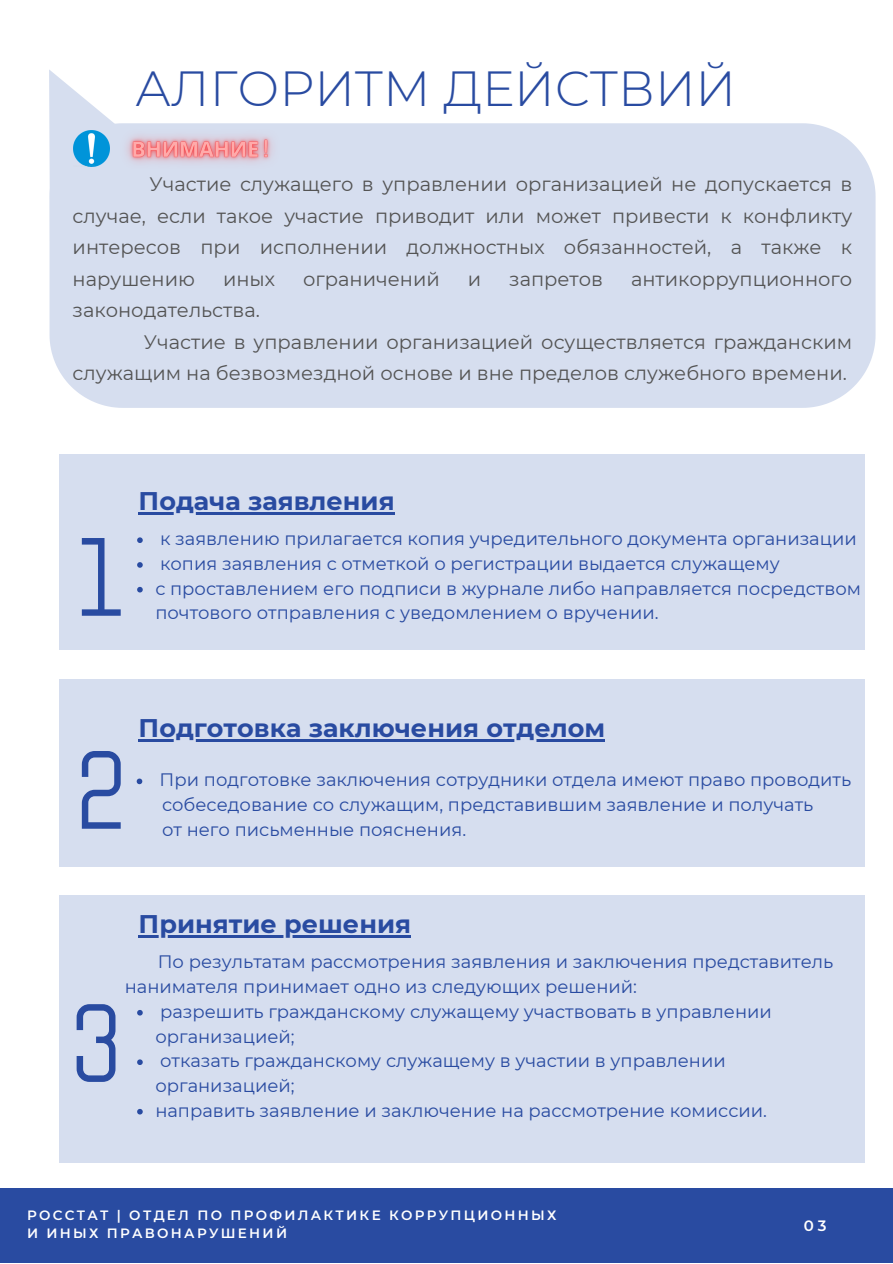
<style>
.page{position:relative;width:893px;height:1264px;background:#fff}
.page>*{position:absolute;margin:0;border:0;box-sizing:border-box;transform-origin:0 0}
.t1{font:89.85px "Nikoleta";color:#294ba1}
.t2{font:300 49.2px "Montserrat";color:#294ba1}
.t3{font:700 25.5px "Montserrat";color:#294ba1}
.t4{font:19.5px/31.5px "Montserrat";color:#545454;text-align:justify}
.t5{font:18px/24.8px "Montserrat";color:#294ba1}
.t6{font:600 15px "Montserrat";color:#fff}
.t7{font:600 13.5px "Montserrat";letter-spacing:.17em;color:#fff}
</style>
<div class="page">
<div style="left:50px;top:123px;width:825px;height:285px;background:#d6deef"></div>
<svg style="left:49px;top:70px;width:196px;height:171px"></svg>
<img style="left:73px;top:131px;width:33px;height:36px">
<img style="left:106px;top:112px;width:186px;height:73px">
<div style="left:60px;top:454px;width:804px;height:195px;background:#d6deef"></div>
<div style="left:60px;top:679px;width:804px;height:187px;background:#d6deef"></div>
<div style="left:60px;top:894px;width:804px;height:268px;background:#d6deef"></div>
<hr style="left:139px;top:935px;width:272px;height:2px;background:#294ba1">
<svg style="left:137px;top:1010px;width:6px;height:5px"></svg>
<svg style="left:137px;top:1059px;width:6px;height:6px"></svg>
<svg style="left:137px;top:1108px;width:6px;height:6px"></svg>
<hr style="left:139px;top:512px;width:256px;height:2px;background:#294ba1">
<svg style="left:137px;top:537px;width:6px;height:6px"></svg>
<svg style="left:137px;top:562px;width:6px;height:5px"></svg>
<svg style="left:137px;top:587px;width:6px;height:5px"></svg>
<hr style="left:139px;top:739px;width:466px;height:2px;background:#294ba1">
<svg style="left:137px;top:778px;width:5px;height:6px"></svg>
<div style="left:0;top:1188px;width:892px;height:74px;background:#294ba1"></div>
<p class="t2" style="left:135px;top:58px;width:602px">АЛГОРИТМ ДЕЙСТВИЙ</p>
<p class="t4" style="left:73px;top:169px;width:781px;text-indent:77px">Участие служащего в управлении организацией не допускается в случае, если такое участие приводит или может привести к конфликту интересов при исполнении должностных обязанностей, а также к нарушению</p>
<p class="t4" style="left:223px;top:263px;width:54px">иных</p>
<p class="t4" style="left:303px;top:263px;width:138px">ограничений</p>
<p class="t4" style="left:468px;top:263px;width:15px">и</p>
<p class="t4" style="left:509px;top:263px;width:95px">запретов</p>
<p class="t4" style="left:631px;top:263px;width:222px">антикоррупционного</p>
<p class="t4" style="left:73px;top:294px;width:189px">законодательства.</p>
<p class="t4" style="left:73px;top:326px;width:781px;text-align:right">Участие в управлении организацией осуществляется гражданским служащим на безвозмездной основе и вне пределов служебного времени.</p>
<p class="t3" style="left:139px;top:485px;width:257px">Подача заявления</p>
<p class="t1" style="left:78px;top:538px;width:48px">1</p>
<p class="t5" style="left:160px;top:526px;width:698px">к заявлению прилагается копия учредительного документа организации</p>
<p class="t5" style="left:160px;top:551px;width:621px">копия заявления с отметкой о регистрации выдается служащему</p>
<p class="t5" style="left:155px;top:576px;width:707px">с проставлением его подписи в журнале либо направляется посредством почтового отправления с уведомлением о вручении.</p>
<p class="t1" style="left:78px;top:751px;width:48px">2</p>
<p class="t3" style="left:139px;top:712px;width:468px">Подготовка заключения отделом</p>
<p class="t5" style="left:160px;top:767px;width:693px">При подготовке заключения сотрудники отдела имеют право проводить</p>
<p class="t5" style="left:162px;top:792px;width:652px">собеседование со служащим, представившим заявление и получать</p>
<p class="t5" style="left:162px;top:817px;width:305px">от него письменные пояснения.</p>
<p class="t3" style="left:139px;top:908px;width:274px">Принятие решения</p>
<p class="t5" style="left:125px;top:949px;width:710px;text-indent:33px">По результатам рассмотрения заявления и заключения представитель нанимателя принимает одно из следующих решений:</p>
<p class="t1" style="left:73px;top:1004px;width:48px">3</p>
<p class="t5" style="left:155px;top:998px;width:618px">разрешить гражданскому служащему участвовать в управлении организацией;</p>
<p class="t5" style="left:155px;top:1048px;width:572px">отказать гражданскому служащему в участии в управлении организацией;</p>
<p class="t5" style="left:155px;top:1097px;width:613px">направить заявление и заключение на рассмотрение комиссии.</p>
<p class="t7" style="left:27px;top:1206px;width:531px">РОССТАТ | ОТДЕЛ ПО ПРОФИЛАКТИКЕ КОРРУПЦИОННЫХ</p>
<p class="t7" style="left:27px;top:1224px;width:261px">И ИНЫХ ПРАВОНАРУШЕНИЙ</p>
<p class="t6" style="left:803px;top:1216px;width:24px">03</p>
</div>
